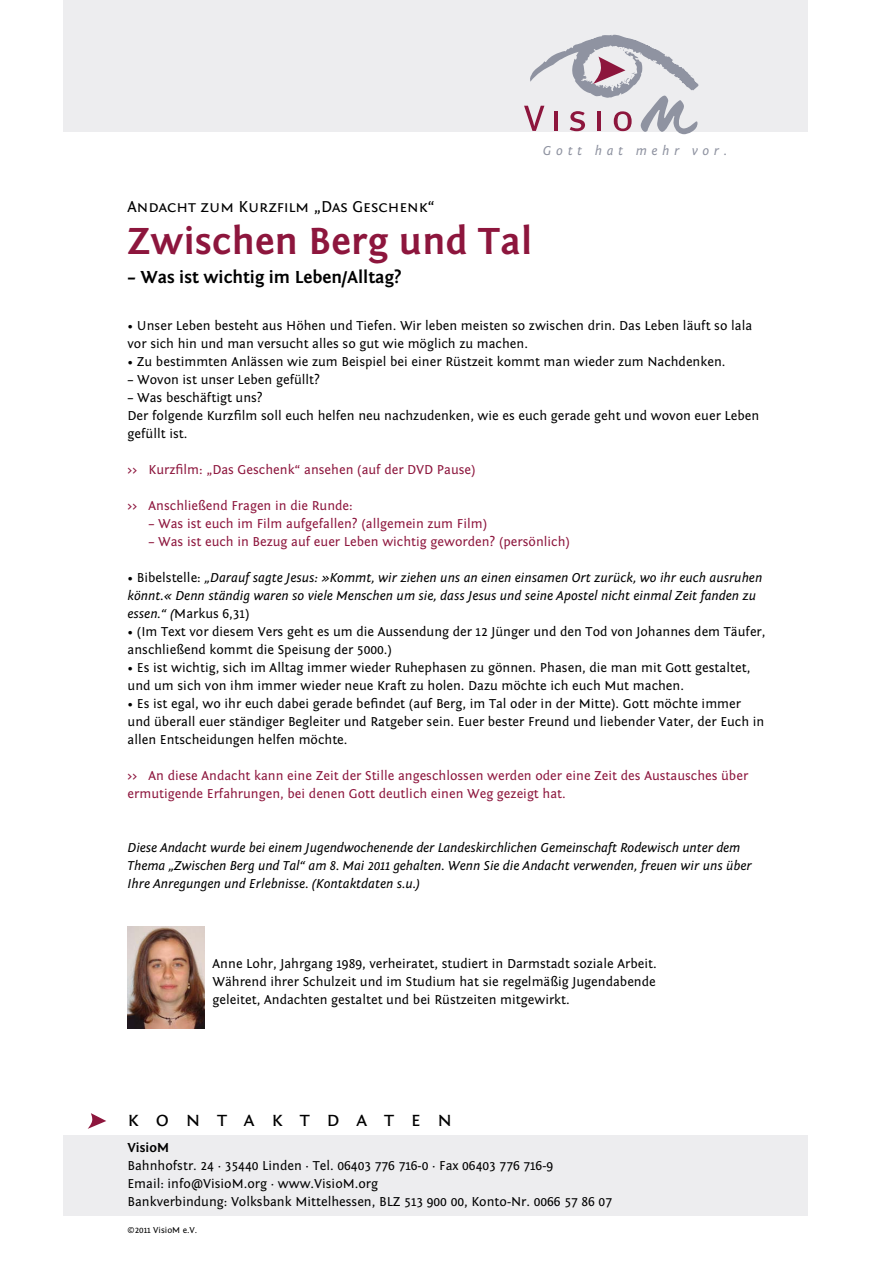
<style>
.page{position:relative;width:893px;height:1263px;background:#fff}
.page>*{position:absolute;margin:0;border:0;box-sizing:border-box;transform-origin:0 0}
.t1{font:700 39px "Fontin Sans";letter-spacing:.01em;color:#8d163d}
.t2{font:21px "Fontin Sans Sc Small Caps";letter-spacing:.8em;color:#000}
.t3{font:700 18px "Fontin Sans";color:#000}
.t4{font:16.5px "Fontin Sans Sc Small Caps";color:#000}
.t5{font:13.5px/18px "Fontin Sans";color:#000}
.t6{font:italic 13.5px/18px "Fontin Sans";color:#000}
.t7{font:13.5px/18px "Fontin Sans";color:#8d163d}
.t8{font:italic 13.5px "Fontin Sans";letter-spacing:.34em;color:#8f93a1}
.t9{font:9px "Fontin Sans";color:#000}
.s1{font-style:normal}
.s2{font-weight:700}
</style>
<div class="page">
<div style="left:64px;top:0;width:744px;height:132px;background:#ededef"></div>
<svg style="left:524px;top:35px;width:175px;height:99px"></svg>
<div style="left:64px;top:1135px;width:744px;height:81px;background:#ededef"></div>
<svg style="left:88px;top:1113px;width:18px;height:16px"></svg>
<img style="left:128px;top:926px;width:76px;height:102px">
<p class="t8" style="left:543px;top:143px;width:186px">Gott hat mehr vor.</p>
<p class="t4" style="left:128px;top:198px;width:309px">Andacht zum Kurzfilm „Das Geschenk“</p>
<p class="t1" style="left:128px;top:220px;width:406px">Zwischen Berg und Tal</p>
<p class="t3" style="left:128px;top:267px;width:276px">– Was ist wichtig im Leben/Alltag?</p>
<p class="t5" style="left:128px;top:317px;width:626px">• Unser Leben besteht aus Höhen und Tiefen. Wir leben meisten so zwischen drin. Das Leben läuft so lala vor sich hin und man versucht alles so gut wie möglich zu machen.</p>
<p class="t5" style="left:128px;top:353px;width:599px">• Zu bestimmten Anlässen wie zum Beispiel bei einer Rüstzeit kommt man wieder zum Nachdenken.</p>
<p class="t5" style="left:128px;top:371px;width:194px">– Wovon ist unser Leben gefüllt?</p>
<p class="t5" style="left:128px;top:389px;width:137px">– Was beschäftigt uns?</p>
<p class="t5" style="left:128px;top:407px;width:633px">Der folgende Kurzfilm soll euch helfen neu nachzudenken, wie es euch gerade geht und wovon euer Leben gefüllt ist.</p>
<p class="t7" style="left:128px;top:461px;width:350px">&gt;&gt; Kurzfilm: „Das Geschenk“ ansehen (auf der DVD Pause)</p>
<p class="t7" style="left:128px;top:497px;width:227px">&gt;&gt; Anschließend Fragen in die Runde:</p>
<p class="t7" style="left:149px;top:515px;width:340px">– Was ist euch im Film aufgefallen? (allgemein zum Film)</p>
<p class="t7" style="left:149px;top:533px;width:423px">– Was ist euch in Bezug auf euer Leben wichtig geworden? (persönlich)</p>
<p class="t6" style="left:128px;top:569px;width:636px"><span class="s1">• Bibelstelle:</span> „Darauf sagte Jesus: »Kommt, wir ziehen uns an einen einsamen Ort zurück, wo ihr euch ausruhen könnt.« Denn ständig waren so viele Menschen um sie, dass Jesus und seine Apostel nicht einmal Zeit fanden zu essen.“ (<span class="s1">Markus 6,31)</span></p>
<p class="t5" style="left:128px;top:623px;width:639px">• (Im Text vor diesem Vers geht es um die Aussendung der 12 Jünger und den Tod von Johannes dem Täufer, anschließend kommt die Speisung der 5000.)</p>
<p class="t5" style="left:128px;top:659px;width:624px">• Es ist wichtig, sich im Alltag immer wieder Ruhephasen zu gönnen. Phasen, die man mit Gott gestaltet, und um sich von ihm immer wieder neue Kraft zu holen. Dazu möchte ich euch Mut machen.</p>
<p class="t5" style="left:128px;top:695px;width:638px">• Es ist egal, wo ihr euch dabei gerade befindet (auf Berg, im Tal oder in der Mitte). Gott möchte immer und überall euer ständiger Begleiter und Ratgeber sein. Euer bester Freund und liebender Vater, der Euch in allen Entscheidungen helfen möchte.</p>
<p class="t7" style="left:128px;top:767px;width:622px">&gt;&gt; An diese Andacht kann eine Zeit der Stille angeschlossen werden oder eine Zeit des Austausches über ermutigende Erfahrungen, bei denen Gott deutlich einen Weg gezeigt hat.</p>
<p class="t6" style="left:128px;top:839px;width:626px">Diese Andacht wurde bei einem Jugendwochenende der Landeskirchlichen Gemeinschaft Rodewisch unter dem<br>Thema „Zwischen Berg und Tal“ am 8. Mai 2011 gehalten. Wenn Sie die Andacht verwenden, freuen wir uns über<br>Ihre Anregungen und Erlebnisse. (Kontaktdaten s.u.)</p>
<p class="t5" style="left:213px;top:954px;width:446px;text-align:justify">Anne Lohr, Jahrgang 1989, verheiratet, studiert in Darmstadt soziale Arbeit.<br>Während ihrer Schulzeit und im Studium hat sie regelmäßig Jugendabende geleitet, Andachten gestaltet und bei Rüstzeiten mitgewirkt.</p>
<p class="t2" style="left:128px;top:1107px;width:326px">kontaktdaten</p>
<p class="t5" style="left:128px;top:1139px;width:486px"><span class="s2">VisioM<br></span>Bahnhofstr. 24 · 35440 Linden · Tel. 06403 776 716-0 · Fax 06403 776 716-9<br>Email: info@VisioM.org · www.VisioM.org<br>Bankverbindung: Volksbank Mittelhessen, BLZ 513 900 00, Konto-Nr. 0066 57 86 07</p>
<p class="t9" style="left:128px;top:1225px;width:71px">©2011 VisioM e.V.</p>
</div>
